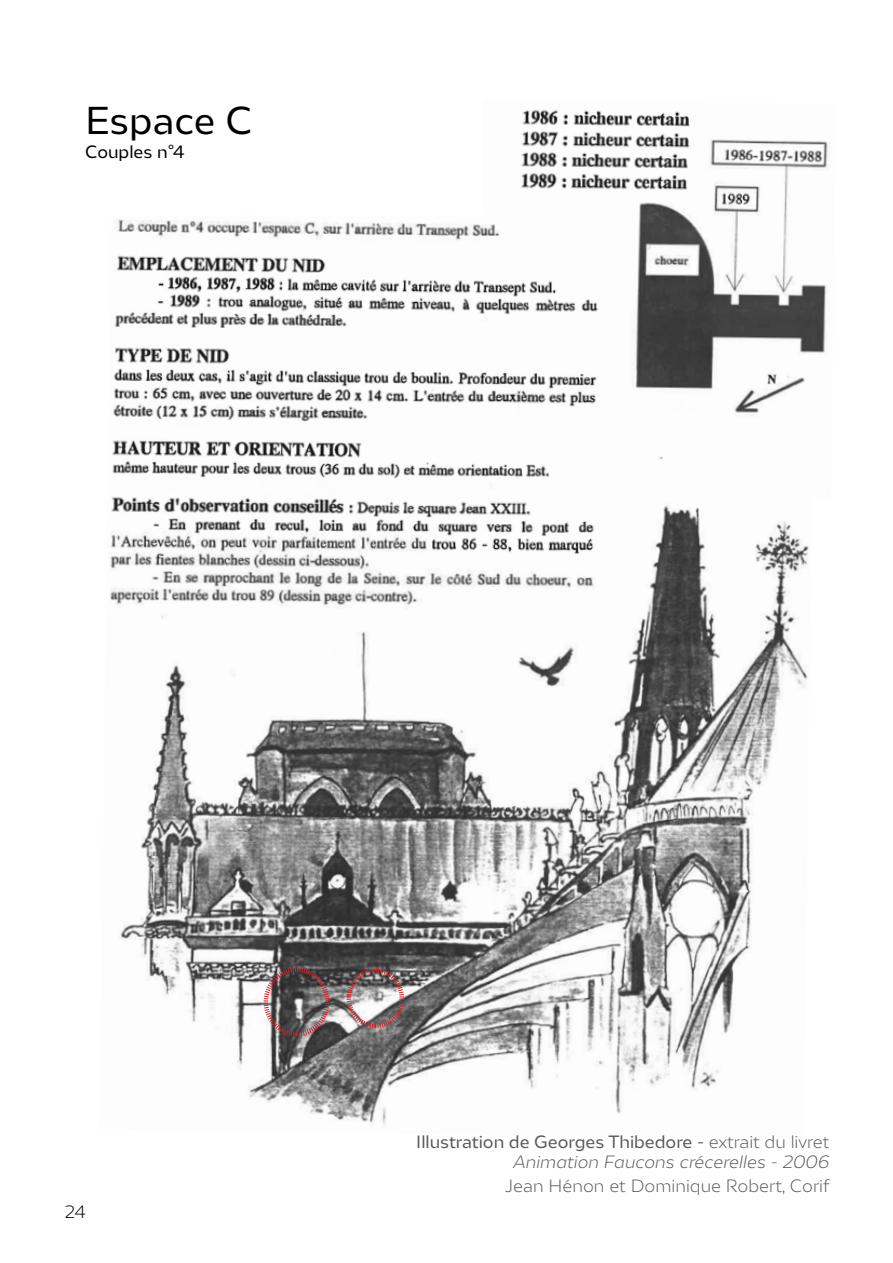
<style>
.page{position:relative;width:893px;height:1263px;background:#fff}
.page>*{position:absolute;margin:0;border:0;box-sizing:border-box;transform-origin:0 0}
.t1{font:36px "LPO";color:#000}
.t2{font:italic 300 16.5px/19.8px "LPO";color:#58595b;text-align:right}
.t3{font:300 16.5px "LPO";color:#58595b}
.t4{font:16.5px "LPO";color:#000}
.t5{font:300 16.5px "LPO";color:#000}
.s1{font-weight:400;font-style:normal}
.s2{font-style:normal}
</style>
<div class="page">
<img style="left:110px;top:109px;width:719px;height:1016px">
<div style="left:64px;top:85px;width:419px;height:130px;background:#fff"></div>
<svg style="left:263px;top:966px;width:67px;height:71px;background:#736566"></svg>
<svg style="left:346px;top:966px;width:59px;height:63px"></svg>
<svg style="left:802px;top:499px;width:27px;height:626px"></svg>
<h1 class="t1" style="left:85px;top:99px;width:169px">Espace C</h1>
<p class="t4" style="left:85px;top:142px;width:101px">Couples n°4</p>
<p class="t5" style="left:65px;top:1202px;width:23px">24</p>
<p class="t2" style="left:416px;top:1132px;width:414px"><span class="s1">Illustration de Georges Thibedore -</span> <span class="s2">extrait du livret<br></span>Animation Faucons crécerelles - 2006</p>
<p class="t3" style="left:505px;top:1176px;width:326px">Jean Hénon et Dominique Robert, Corif</p>
</div>
